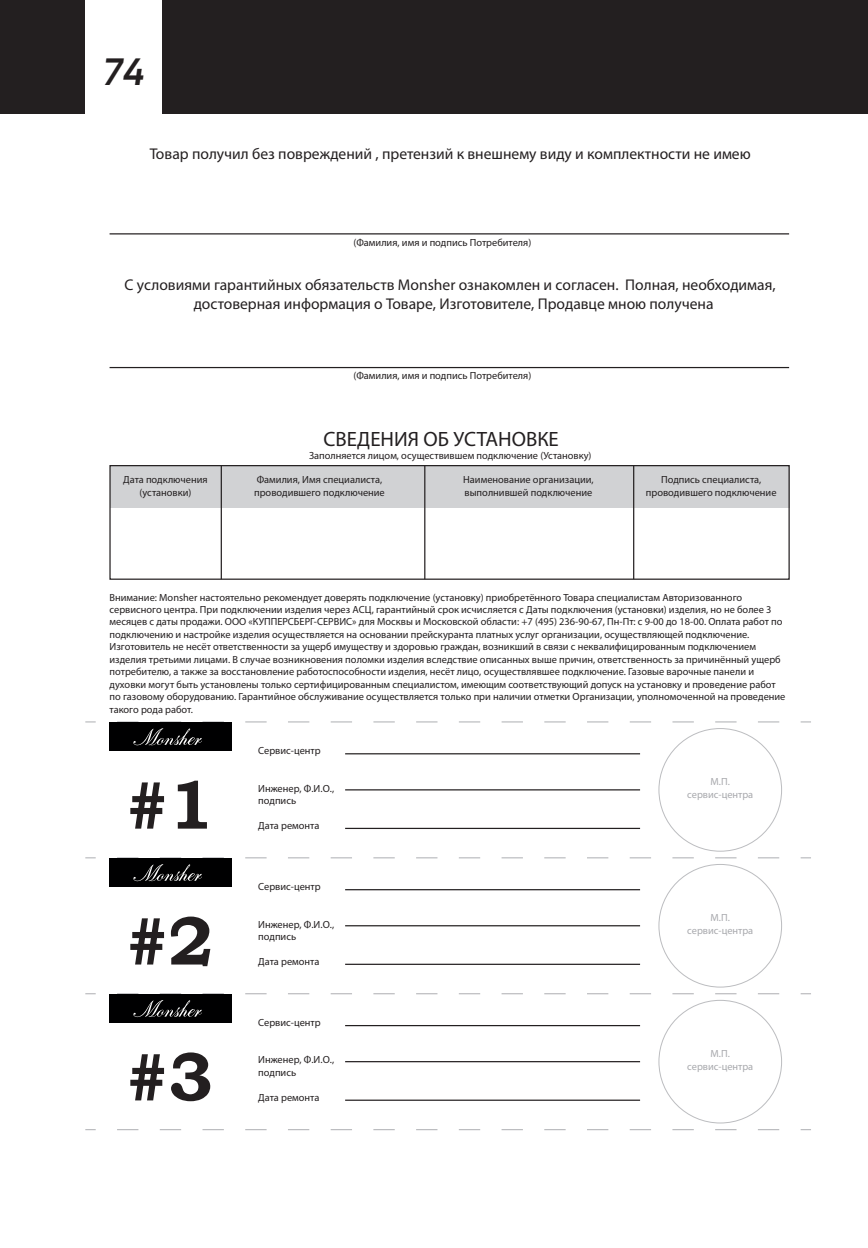
<style>
.page{position:relative;width:868px;height:1248px;background:#fff}
.page>*{position:absolute;margin:0;border:0;box-sizing:border-box;transform-origin:0 0}
.t1{font:700 69.2px "Bookman Old Style";color:#231f20}
.t2{font:italic 700 38px "Decima Nova Pro";color:#231f20}
.t3{font:700 20.8px "Myriad Pro";color:#231f20}
.t4{font:15.6px/18.6px "Myriad Pro";color:#231f20;text-align:center}
.t5{font:10.4px/12.4px "Myriad Pro";color:#231f20}
.t6{font:700 10.4px/12.4px "Myriad Pro";color:#231f20}
.t7{font:10.4px/12.4px "Myriad Pro";color:#a8a9ad;text-align:center}
.s1{font-weight:700}
</style>
<div class="page">
<div style="left:0;top:0;width:867px;height:113px;background:#231f20"></div>
<div style="left:85px;top:0;width:77px;height:119px;background:#fff"></div>
<div style="left:110px;top:465px;width:679px;height:43px;background:#d1d2d4"></div>
<hr style="left:109px;top:233px;width:680px;height:1px;background:#231f20">
<hr style="left:109px;top:367px;width:680px;height:1px;background:#231f20">
<div style="left:109px;top:465px;width:680px;height:114px;border:1px solid #231f20"></div>
<hr style="left:221px;top:465px;width:1px;height:114px;background:#231f20">
<hr style="left:424px;top:465px;width:1px;height:114px;background:#231f20">
<hr style="left:633px;top:465px;width:1px;height:114px;background:#231f20">
<hr style="left:345px;top:753px;width:295px;height:1px;background:#231f20">
<hr style="left:345px;top:789px;width:295px;height:1px;background:#231f20">
<hr style="left:345px;top:827px;width:295px;height:2px;background:#231f20">
<svg style="left:117px;top:721px;width:662px;height:1px"></svg>
<svg style="left:117px;top:857px;width:663px;height:1px"></svg>
<svg style="left:117px;top:1129px;width:663px;height:1px"></svg>
<hr style="left:345px;top:889px;width:295px;height:1px;background:#231f20">
<hr style="left:345px;top:925px;width:295px;height:1px;background:#231f20">
<hr style="left:345px;top:963px;width:295px;height:1px;background:#231f20">
<hr style="left:345px;top:1024px;width:295px;height:2px;background:#231f20">
<hr style="left:345px;top:1060px;width:295px;height:2px;background:#231f20">
<hr style="left:345px;top:1099px;width:295px;height:1px;background:#231f20">
<div style="left:109px;top:722px;width:123px;height:29px;background:#000001"></div>
<div style="left:109px;top:858px;width:123px;height:28px;background:#000001"></div>
<div style="left:109px;top:994px;width:123px;height:28px;background:#000001"></div>
<svg style="left:117px;top:993px;width:663px;height:24px"></svg>
<svg style="left:133px;top:864px;width:69px;height:17px"></svg>
<svg style="left:133px;top:728px;width:69px;height:17px"></svg>
<h2 class="t2" style="left:102px;top:50px;width:44px">74</h2>
<h3 class="t4" style="left:150px;top:145px;width:602px">Товар получил без повреждений , претензий к внешнему виду и комплектности не имею</h3>
<p class="t5" style="left:353px;top:236px;width:179px">(Фамилия, имя и подпись Потребителя)</p>
<h3 class="t4" style="left:125px;top:275px;width:652px">С условиями гарантийных обязательств Monsher ознакомлен и согласен. Полная, необходимая, достоверная информация о Товаре, Изготовителе, Продавце мною получена</h3>
<p class="t5" style="left:353px;top:369px;width:179px">(Фамилия, имя и подпись Потребителя)</p>
<h3 class="t3" style="left:323px;top:426px;width:237px">СВЕДЕНИЯ ОБ УСТАНОВКЕ</h3>
<p class="t5" style="left:309px;top:448px;width:284px">Заполняется лицом, осуществившем подключение (Установку)</p>
<p class="t5" style="left:254px;top:473px;width:132px">Фамилия, Имя специалиста, проводившего подключение</p>
<p class="t5" style="left:123px;top:473px;width:86px;text-align:center">Дата подключения (установки)</p>
<p class="t5" style="left:645px;top:473px;width:132px;text-align:center">Подпись специалиста, проводившего подключение</p>
<p class="t5" style="left:463px;top:473px;width:132px">Наименование организации, выполнившей подключение</p>
<p class="t5" style="left:109px;top:590px;width:677px"><span class="s1">Внимание:</span> Monsher настоятельно рекомендует доверять подключение (установку) приобретённого Товара специалистам Авторизованного сервисного центра. При подключении изделия через АСЦ, гарантийный срок исчисляется с Даты подключения (установки) изделия, но не более 3 месяцев с даты продажи. ООО «КУППЕРСБЕРГ-СЕРВИС» для Москвы и Московской области: +7 (495) 236-90-67, Пн-Пт: с 9-00 до 18-00. Оплата работ по подключению и настройке изделия осуществляется на основании прейскуранта платных услуг организации, осуществляющей подключение.<br>Изготовитель не несёт ответственности за ущерб имуществу и здоровью граждан, возникший в связи с неквалифицированным подключением изделия третьими лицами. В случае возникновения поломки изделия вследствие описанных выше причин, ответственность за причинённый ущерб потребителю, а также за восстановление работоспособности изделия, несёт лицо, осуществлявшее подключение. Газовые варочные панели и духовки могут быть установлены только сертифицированным специалистом, имеющим соответствующий допуск на установку и проведение работ по газовому оборудованию. Гарантийное обслуживание осуществляется только при наличии отметки Организации, уполномоченной на проведение такого рода работ.</p>
<h1 class="t1" style="left:126px;top:754px;width:89px">#1</h1>
<h1 class="t1" style="left:126px;top:890px;width:89px">#2</h1>
<h1 class="t1" style="left:126px;top:1026px;width:89px">#3</h1>
<p class="t6" style="left:258px;top:744px;width:64px">Сервис-центр</p>
<p class="t6" style="left:258px;top:781px;width:77px">Инженер, Ф.И.О., подпись</p>
<p class="t6" style="left:258px;top:819px;width:63px">Дата ремонта</p>
<p class="t6" style="left:258px;top:880px;width:64px">Сервис-центр</p>
<p class="t6" style="left:258px;top:917px;width:77px">Инженер, Ф.И.О., подпись</p>
<p class="t6" style="left:258px;top:954px;width:63px">Дата ремонта</p>
<p class="t6" style="left:258px;top:1016px;width:64px">Сервис-центр</p>
<p class="t6" style="left:258px;top:1053px;width:77px">Инженер, Ф.И.О., подпись</p>
<p class="t6" style="left:258px;top:1090px;width:63px">Дата ремонта</p>
<p class="t7" style="left:687px;top:775px;width:68px">М.П. сервис-центра</p>
<p class="t7" style="left:687px;top:911px;width:68px">М.П. сервис-центра</p>
<p class="t7" style="left:687px;top:1047px;width:68px">М.П. сервис-центра</p>
</div>
